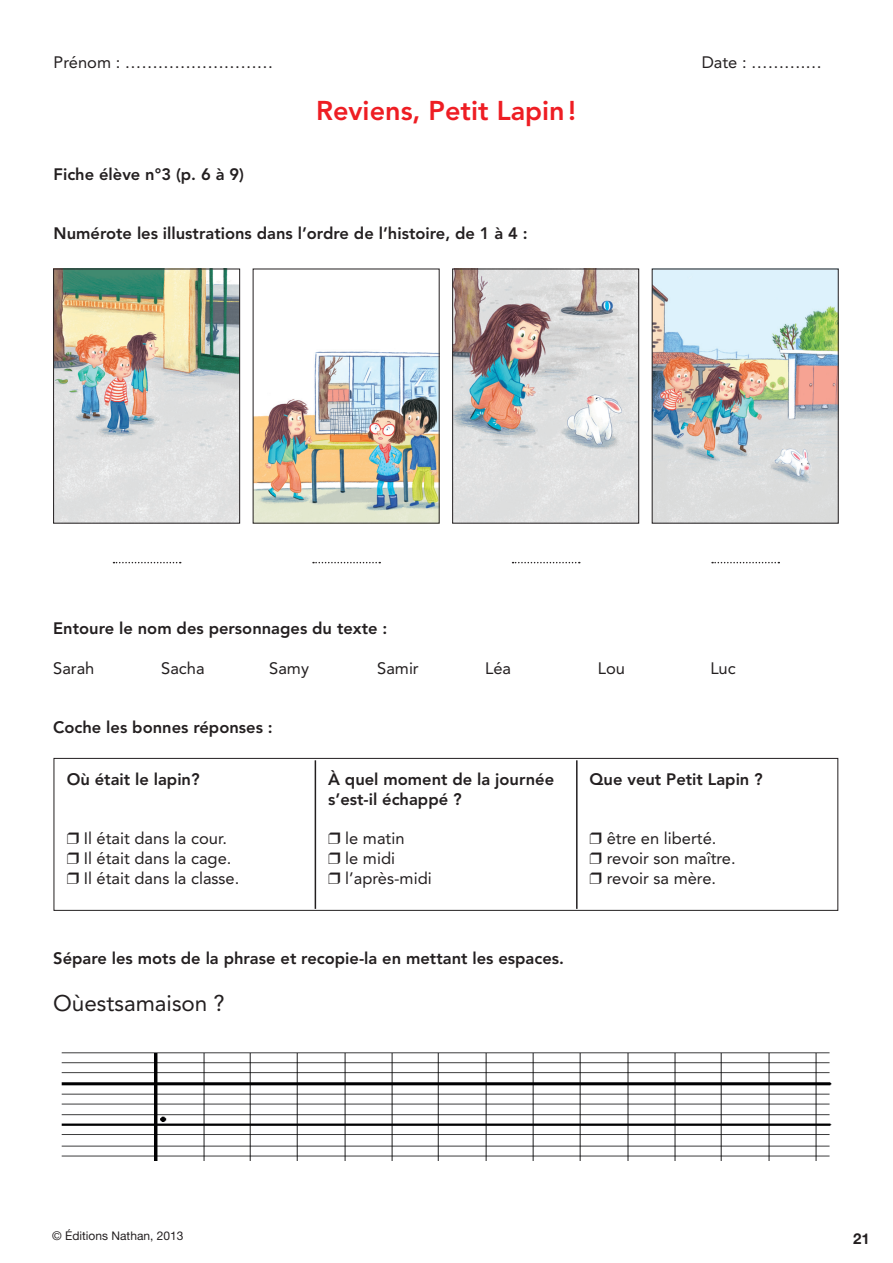
<style>
.page{position:relative;width:893px;height:1263px;background:#fff}
.page>*{position:absolute;margin:0;border:0;box-sizing:border-box;transform-origin:0 0}
.t1{font:800 27px "Avenir LT Std";color:#ee1d23}
.t2{font:22.5px "Avenir LT Std";color:#231f20}
.t3{font:800 16.5px/19.8px "Avenir LT Std";color:#231f20}
.t4{font:16.5px/19.8px "Avenir LT Std";color:#231f20}
.t5{font:15px "Alte Haas Grotesk Bold";color:#231f20}
.t6{font:12px "Alte Haas Grotesk";color:#231f20}
</style>
<div class="page">
<img style="left:55px;top:271px;width:183px;height:250px">
<div style="left:53px;top:269px;width:187px;height:254px;border:1px solid #231f20"></div>
<img style="left:454px;top:271px;width:183px;height:250px">
<div style="left:452px;top:269px;width:187px;height:254px;border:1px solid #231f20"></div>
<img style="left:255px;top:351px;width:183px;height:170px">
<img style="left:654px;top:271px;width:183px;height:250px">
<div style="left:652px;top:269px;width:187px;height:254px;border:1px solid #231f20"></div>
<hr style="left:315px;top:760px;width:1px;height:149px;background:#231f20">
<hr style="left:576px;top:760px;width:2px;height:149px;background:#231f20">
<img style="left:61px;top:1052px;width:771px;height:108px">
<svg style="left:113px;top:562px;width:68px;height:1px"></svg>
<svg style="left:313px;top:562px;width:67px;height:1px"></svg>
<svg style="left:513px;top:562px;width:67px;height:1px"></svg>
<svg style="left:712px;top:562px;width:67px;height:1px"></svg>
<div style="left:54px;top:758px;width:784px;height:153px;border:1px solid #231f20"></div>
<p class="t4" style="left:54px;top:53px;width:221px">Prénom : ………………………</p>
<p class="t4" style="left:702px;top:53px;width:122px">Date : ……….…</p>
<h1 class="t1" style="left:316px;top:95px;width:261px">Reviens, Petit Lapin!</h1>
<p class="t3" style="left:54px;top:164px;width:192px">Fiche élève n°3 (p. 6 à 9)</p>
<p class="t3" style="left:54px;top:223px;width:476px">Numérote les illustrations dans l’ordre de l’histoire, de 1 à 4 :</p>
<p class="t3" style="left:53px;top:618px;width:336px">Entoure le nom des personnages du texte :</p>
<p class="t4" style="left:53px;top:658px;width:43px">Sarah</p>
<p class="t4" style="left:161px;top:658px;width:45px">Sacha</p>
<p class="t4" style="left:269px;top:658px;width:41px">Samy</p>
<p class="t4" style="left:377px;top:658px;width:43px">Samir</p>
<p class="t4" style="left:485px;top:658px;width:27px">Léa</p>
<p class="t4" style="left:598px;top:658px;width:29px">Lou</p>
<p class="t4" style="left:710px;top:658px;width:27px">Luc</p>
<p class="t3" style="left:53px;top:717px;width:221px">Coche les bonnes réponses :</p>
<p class="t3" style="left:67px;top:769px;width:134px">Où était le lapin?</p>
<p class="t4" style="left:67px;top:829px;width:174px">❒ Il était dans la cour. ❒ Il était dans la cage. ❒ Il était dans la classe.</p>
<p class="t3" style="left:328px;top:769px;width:228px">À quel moment de la journée s’est-il échappé ?</p>
<p class="t4" style="left:328px;top:829px;width:105px">❒ le matin<br>❒ le midi<br>❒ l’après-midi</p>
<p class="t3" style="left:53px;top:948px;width:512px">Sépare les mots de la phrase et recopie-la en mettant les espaces.</p>
<h2 class="t2" style="left:53px;top:990px;width:173px">Oùestsamaison ?</h2>
<p class="t3" style="left:590px;top:769px;width:175px">Que veut Petit Lapin ?</p>
<p class="t4" style="left:590px;top:829px;width:148px">❒ être en liberté.<br>❒ revoir son maître. ❒ revoir sa mère.</p>
<p class="t6" style="left:52px;top:1229px;width:133px">© Éditions Nathan, 2013</p>
<p class="t5" style="left:853px;top:1229px;width:18px">21</p>
</div>
